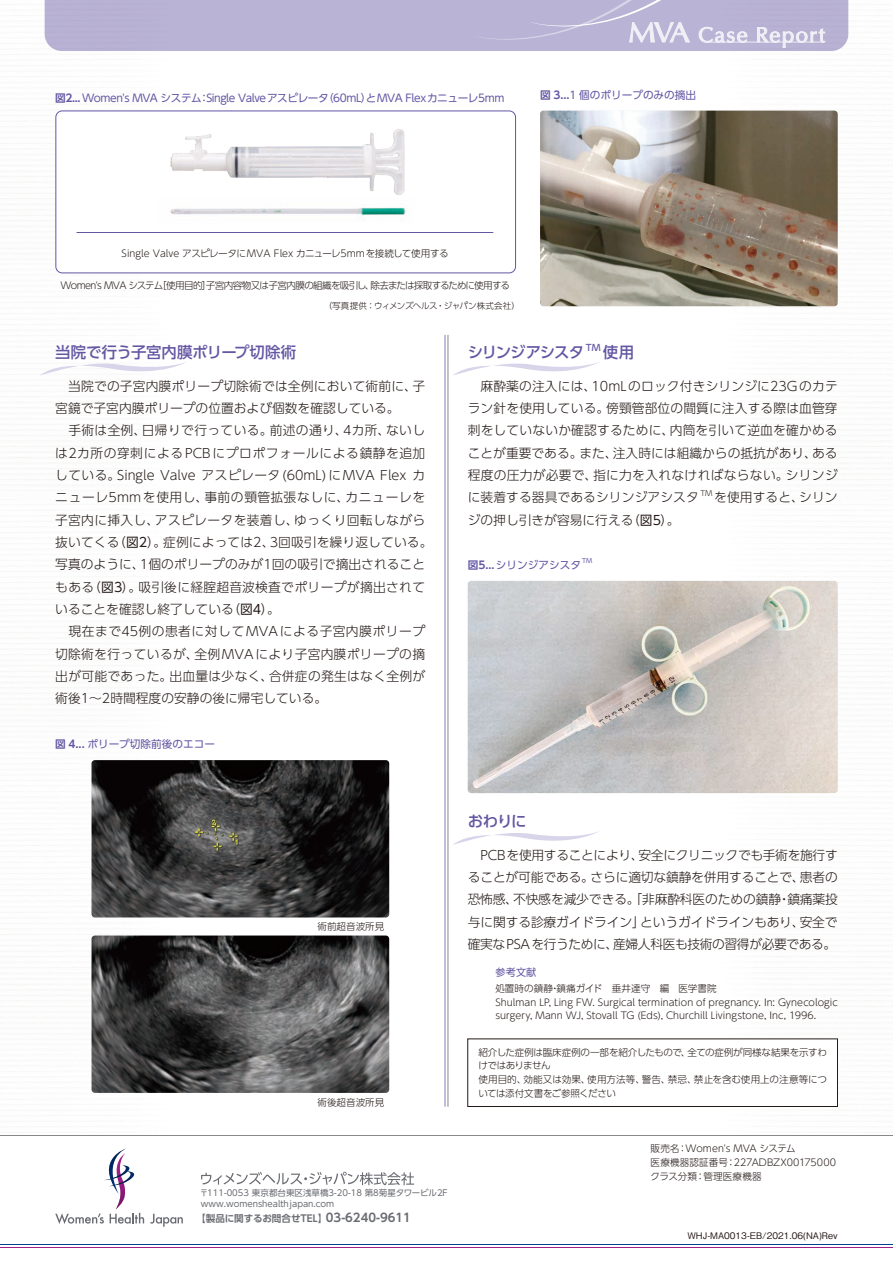
<style>
.page{position:relative;width:893px;height:1263px;background:#fff}
.page>*{position:absolute;margin:0;border:0;box-sizing:border-box;transform-origin:0 0}
.t1{font:500 15.45px "UD Shin Go Pro";letter-spacing:-.015em;color:#6456a3}
.t2{font:500 15.45px "UD Shin Go Pro";letter-spacing:-.07em;color:#6456a3}
.t3{font:500 15.45px "UD Shin Go Pro";letter-spacing:-.035em;color:#6456a3}
.t4{font:300 12.75px/22.4px "UD Shin Go Pro";letter-spacing:.015em;color:#231916;text-align:justify}
.t5{font:10.65px "UD Shin Go Pro";letter-spacing:-.04em;color:#6456a3}
.t6{font:10.65px "UD Shin Go Pro";color:#6456a3}
.t7{font:10.05px "UD Shin Go Pro";color:#6456a3}
.t8{font:300 9.6px/13.8px "UD Shin Go Pro";letter-spacing:-.005em;color:#231916}
.t9{font:300 9.6px "UD Shin Go Pro";letter-spacing:-.065em;color:#231916}
.t10{font:700 9.6px "UD Shin Go Pro De";color:#6a6c72}
.t11{font:500 9px "Gothic BBB Pro";color:#231916}
.t12{font:500 9px "UD Shin Go Pro";color:#6456a3}
.t13{font:8.55px/10.6px "UD Shin Go Pro";color:#6a6c72}
.t14{font:300 8.55px "UD Shin Go Pro";letter-spacing:-.015em;color:#231916}
.t15{font:300 7.5px "UD Shin Go Pro";color:#231916}
.t16{font:6.15px "UD Shin Go Pro";color:#6456a3}
.s1{font-family:"UD Shin Go Pro De";font-weight:700}
.s2{font-weight:400}
.s3{font-size:11.7px}
</style>
<div class="page">
<img style="left:0;top:0;width:893px;height:1122px">
<svg style="left:45px;top:0;width:803px;height:58px;background:#c3beda"></svg>
<svg style="left:201px;top:1172px;width:213px;height:13px"></svg>
<svg style="left:55px;top:1148px;width:89px;height:76px"></svg>
<svg style="left:150px;top:1214px;width:33px;height:13px"></svg>
<hr style="left:0;top:1135px;width:893px;height:1px;background:#898888">
<hr style="left:0;top:1244px;width:893px;height:1px;background:#004093">
<hr style="left:0;top:1247px;width:893px;height:1px;background:#a01f87">
<hr style="left:445px;top:335px;width:1px;height:772px;background:#8a7db9">
<hr style="left:448px;top:335px;width:1px;height:772px;background:#898888">
<div style="left:468px;top:1039px;width:369px;height:67px;background:#fff"></div>
<div style="left:468px;top:1039px;width:370px;height:68px;border:1px solid #231916"></div>
<svg style="left:22px;top:358px;width:165px;height:27px"></svg>
<img style="left:540px;top:111px;width:298px;height:195px">
<img style="left:92px;top:760px;width:297px;height:157px">
<img style="left:92px;top:935px;width:297px;height:158px">
<svg style="left:435px;top:828px;width:165px;height:26px"></svg>
<svg style="left:435px;top:358px;width:165px;height:27px"></svg>
<div style="left:56px;top:111px;width:460px;height:162px;background:#fff;border-radius:6px"></div>
<div style="left:56px;top:111px;width:460px;height:162px;border:1px solid #6456a3;border-radius:6px"></div>
<img style="left:170px;top:129px;width:235px;height:66px">
<img style="left:170px;top:207px;width:236px;height:13px">
<img style="left:468px;top:581px;width:370px;height:212px">
<hr style="left:77px;top:232px;width:416px;height:1px;background:#6456a3">
<p class="t5" style="left:55px;top:89px;width:451px"><span class="s1">図2...</span> Women's MVA システム：Single Valveアスピレータ（60mL）とMVA Flexカニューレ5mm</p>
<p class="t6" style="left:540px;top:86px;width:158px"><span class="s1">図 3...</span>1 個のポリープのみの摘出</p>
<p class="t8" style="left:122px;top:246px;width:328px">Single Valve アスピレータにMVA Flex カニューレ5mmを接続して使用する</p>
<p class="t9" style="left:60px;top:278px;width:451px">Women's MVA システム［使用目的］子宮内容物又は子宮内膜の組織を吸引し、除去または採取するために使用する</p>
<p class="t14" style="left:324px;top:298px;width:198px">（写真提供：ウィメンズヘルス・ジャパン株式会社）</p>
<p class="t1" style="left:55px;top:340px;width:242px">当院で行う子宮内膜ポリープ切除術</p>
<p class="t4" style="left:55px;top:374px;width:379px;text-align:left">　当院での子宮内膜ポリープ切除術では全例において術前に、子宮鏡で子宮内膜ポリープの位置および個数を確認している。<br>　手術は全例、日帰りで行っている。前述の通り、4カ所、ないしは2カ所の穿刺によるPCBにプロポフォールによる鎮静を追加している。Single Valve アスピレータ(60mL)にMVA Flex カニューレ5mmを使用し、事前の頸管拡張なしに、カニューレを子宮内に挿入し、アスピレータを装着し、ゆっくり回転しながら抜いてくる（<span class="s2">図2</span>）。症例によっては2、3回吸引を繰り返している。写真のように、1個のポリープのみが1回の吸引で摘出されることもある（<span class="s2">図3</span>）。吸引後に経腟超音波検査でポリープが摘出されていることを確認し終了している（<span class="s2">図4</span>）。<br>　現在まで45例の患者に対してMVAによる子宮内膜ポリープ切除術を行っているが、全例MVAにより子宮内膜ポリープの摘出が可能であった。出血量は少なく、合併症の発生はなく全例が術後1〜2時間程度の安静の後に帰宅している。</p>
<p class="t6" style="left:55px;top:735px;width:161px"><span class="s1">図 4...</span> ポリープ切除前後のエコー</p>
<p class="t2" style="left:468px;top:340px;width:118px">シリンジアシスタ</p>
<p class="t12" style="left:586px;top:340px;width:16px">TM</p>
<p class="t3" style="left:603px;top:340px;width:33px">使用</p>
<p class="t4" style="left:468px;top:374px;width:371px">　麻酔薬の注入には、10mLのロック付きシリンジに23Gのカテラン針を使用している。傍頸管部位の間質に注入する際は血管穿刺をしていないか確認するために、内筒を引いて逆血を確かめることが重要である。また、注入時には組織からの抵抗があり、ある程度の圧力が必要で、指に力を入れなければならない。シリンジに装着する器具であるシリンジアシスタ</p>
<p class="t15" style="left:700px;top:487px;width:14px">TM</p>
<p class="t4" style="left:714px;top:486px;width:125px">を使用すると、シリン</p>
<p class="t4" style="left:468px;top:508px;width:213px">ジの押し引きが容易に行える（<span class="s2">図5</span>）。</p>
<p class="t6" style="left:468px;top:556px;width:115px"><span class="s1">図5...</span>シリンジアシスタ</p>
<p class="t16" style="left:582px;top:556px;width:12px">TM</p>
<p class="t8" style="left:317px;top:919px;width:68px">術前超音波所見</p>
<p class="t8" style="left:317px;top:1095px;width:68px">術後超音波所見</p>
<p class="t13" style="left:200px;top:1187px;width:250px">〒111-0053 東京都台東区浅草橋3-20-18 第8菊星タワービル2F www.womenshealthjapan.com</p>
<p class="t10" style="left:196px;top:1211px;width:216px">【製品に関するお問合せTEL】<span class="s3">03-6240-9611</span></p>
<p class="t3" style="left:468px;top:809px;width:60px">おわりに</p>
<p class="t4" style="left:468px;top:843px;width:372px">　PCBを使用することにより、安全にクリニックでも手術を施行することが可能である。さらに適切な鎮静を併用することで、患者の恐怖感、不快感を減少できる。「非麻酔科医のための鎮静・鎮痛薬投与に関する診療ガイドライン」というガイドラインもあり、安全で確実なPSAを行うために、産婦人科医も技術の習得が必要である。</p>
<p class="t7" style="left:495px;top:964px;width:43px">参考文献</p>
<p class="t8" style="left:495px;top:981px;width:344px">処置時の鎮静・鎮痛ガイド　垂井達守　編　医学書院<br>Shulman LP, Ling FW. Surgical termination of pregnancy. In: Gynecologic surgery, Mann WJ, Stovall TG (Eds), Churchill Livingstone, Inc, 1996.</p>
<p class="t8" style="left:478px;top:1045px;width:350px">紹介した症例は臨床症例の一部を紹介したもので、全ての症例が同様な結果を示すわけではありません<br>使用目的、効能又は効果、使用方法等、警告、禁忌、禁止を含む使用上の注意等については添付文書をご参照ください</p>
<p class="t8" style="left:651px;top:1141px;width:187px">販売名：Women's MVA システム<br>医療機器認証番号：227ADBZX00175000クラス分類：管理医療機器</p>
<p class="t11" style="left:687px;top:1228px;width:152px">WHJ-MA0013-EB/2021.06(NA)Rev</p>
</div>
